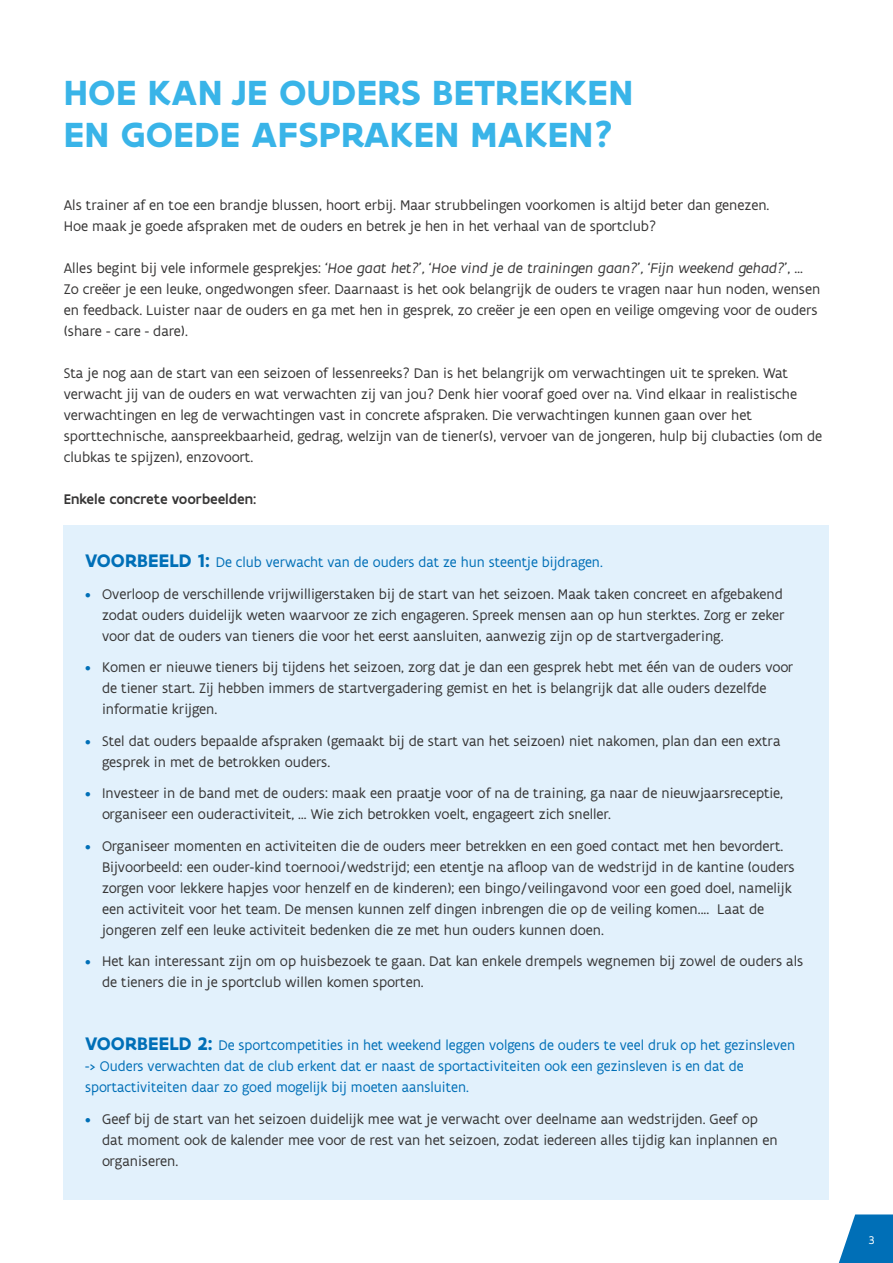
<style>
.page{position:relative;width:893px;height:1263px;background:#fff}
.page>*{position:absolute;margin:0;border:0;box-sizing:border-box;transform-origin:0 0}
.t1{font:700 37.5px/42px "Flanders Art Sans";letter-spacing:.005em;color:#39b4e8}
.t2{font:15px/21px "Flanders Art Sans";color:#373636}
.t3{font:15px/21px "Flanders Art Sans";color:#006fb7}
.t4{font:500 15px "Flanders Art Sans";color:#373636}
.nummertje{font:12px "Flanders Art Sans";color:#fff}
.s1{font-style:italic}
.s2{font-weight:700;font-size:19.5px}
.s3{color:#006fb7}
</style>
<div class="page">
<div style="left:64px;top:525px;width:765px;height:674px;background:#e2f1fc"></div>
<svg style="left:839px;top:1214px;width:54px;height:49px;background:#2785c2"></svg>
<p class="t1" style="left:64px;top:72px;width:571px">HOE KAN JE OUDERS BETREKKEN<br>EN GOEDE AFSPRAKEN MAKEN?</p>
<p class="t2" style="left:64px;top:194px;width:707px">Als trainer af en toe een brandje blussen, hoort erbij. Maar strubbelingen voorkomen is altijd beter dan genezen.<br>Hoe maak je goede afspraken met de ouders en betrek je hen in het verhaal van de sportclub?</p>
<p class="t2" style="left:64px;top:257px;width:758px">Alles begint bij vele informele gesprekjes: <span class="s1">‘Hoe gaat het?’, ‘Hoe vind je de trainingen gaan?’, ‘Fijn weekend gehad?’</span>, … Zo creëer je een leuke, ongedwongen sfeer. Daarnaast is het ook belangrijk de ouders te vragen naar hun noden, wensen en feedback. Luister naar de ouders en ga met hen in gesprek, zo creëer je een open en veilige omgeving voor de ouders (share - care - dare).</p>
<p class="t2" style="left:64px;top:362px;width:760px">Sta je nog aan de start van een seizoen of lessenreeks? Dan is het belangrijk om verwachtingen uit te spreken. Wat verwacht jij van de ouders en wat verwachten zij van jou? Denk hier vooraf goed over na. Vind elkaar in realistische verwachtingen en leg de verwachtingen vast in concrete afspraken. Die verwachtingen kunnen gaan over het sporttechnische, aanspreekbaarheid, gedrag, welzijn van de tiener(s), vervoer van de jongeren, hulp bij clubacties (om de clubkas te spijzen), enzovoort.</p>
<p class="t4" style="left:64px;top:490px;width:194px">Enkele concrete voorbeelden:</p>
<p class="t3" style="left:85px;top:551px;width:519px"><span class="s2">VOORBEELD 1:</span> De club verwacht van de ouders dat ze hun steentje bijdragen.</p>
<p class="t2" style="left:102px;top:583px;width:684px;text-align:justify;text-indent:-17px"><span class="s3">•</span> Overloop de verschillende vrijwilligerstaken bij de start van het seizoen. Maak taken concreet en afgebakend zodat ouders duidelijk weten waarvoor ze zich engageren. Spreek mensen aan op hun sterktes. Zorg er zeker voor dat de ouders van tieners die voor het eerst aansluiten, aanwezig zijn op de startvergadering.</p>
<p class="t2" style="left:102px;top:656px;width:693px;text-indent:-17px"><span class="s3">•</span> Komen er nieuwe tieners bij tijdens het seizoen, zorg dat je dan een gesprek hebt met één van de ouders voor de tiener start. Zij hebben immers de startvergadering gemist en het is belangrijk dat alle ouders dezelfde informatie krijgen.</p>
<p class="t2" style="left:102px;top:730px;width:680px;text-indent:-17px"><span class="s3">•</span> Stel dat ouders bepaalde afspraken (gemaakt bij de start van het seizoen) niet nakomen, plan dan een extra gesprek in met de betrokken ouders.</p>
<p class="t2" style="left:102px;top:782px;width:683px;text-indent:-17px"><span class="s3">•</span> Investeer in de band met de ouders: maak een praatje voor of na de training, ga naar de nieuwjaarsreceptie, organiseer een ouderactiviteit, … Wie zich betrokken voelt, engageert zich sneller.</p>
<p class="t2" style="left:102px;top:835px;width:694px;text-indent:-17px"><span class="s3">•</span> Organiseer momenten en activiteiten die de ouders meer betrekken en een goed contact met hen bevordert.<br>Bijvoorbeeld: een ouder-kind toernooi/wedstrijd; een etentje na afloop van de wedstrijd in de kantine (ouders zorgen voor lekkere hapjes voor henzelf en de kinderen); een bingo/veilingavond voor een goed doel, namelijk een activiteit voor het team. De mensen kunnen zelf dingen inbrengen die op de veiling komen.... Laat de jongeren zelf een leuke activiteit bedenken die ze met hun ouders kunnen doen.</p>
<p class="t2" style="left:102px;top:950px;width:703px;text-indent:-17px"><span class="s3">•</span> Het kan interessant zijn om op huisbezoek te gaan. Dat kan enkele drempels wegnemen bij zowel de ouders als de tieners die in je sportclub willen komen sporten.</p>
<p class="t3" style="left:85px;top:1034px;width:712px"><span class="s2">VOORBEELD 2:</span> De sportcompetities in het weekend leggen volgens de ouders te veel druk op het gezinsleven -&gt; Ouders verwachten dat de club erkent dat er naast de sportactiviteiten ook een gezinsleven is en dat de sportactiviteiten daar zo goed mogelijk bij moeten aansluiten.</p>
<p class="t2" style="left:102px;top:1108px;width:677px;text-indent:-17px"><span class="s3">•</span> Geef bij de start van het seizoen duidelijk mee wat je verwacht over deelname aan wedstrijden. Geef op dat moment ook de kalender mee voor de rest van het seizoen, zodat iedereen alles tijdig kan inplannen en organiseren.</p>
<p class="nummertje" style="left:869px;top:1233px;width:7px">3</p>
</div>
